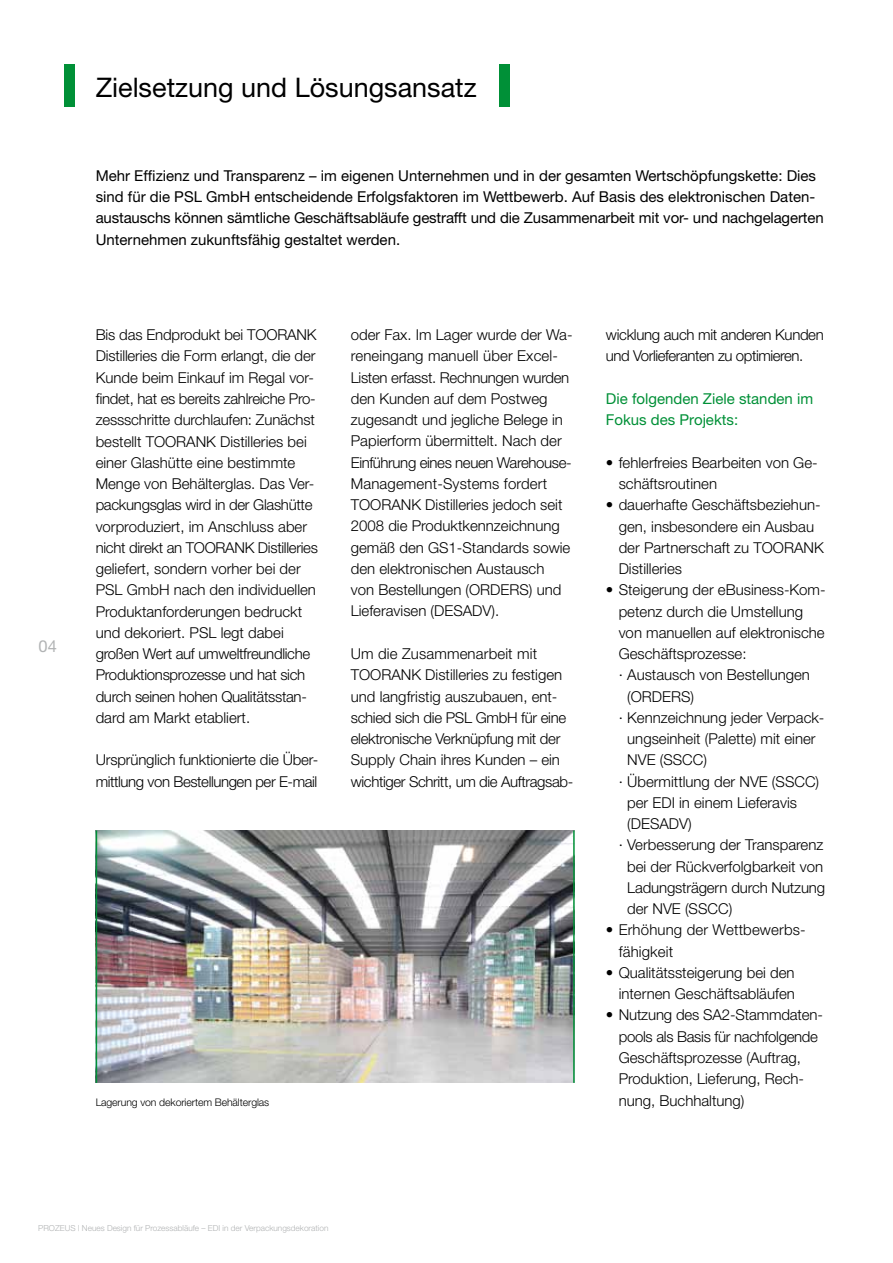
<style>
.page{position:relative;width:893px;height:1263px;background:#fff}
.page>*{position:absolute;margin:0;border:0;box-sizing:border-box;transform-origin:0 0}
.t1{font:27px "Helvetica Neue";color:#000}
.t2{font:16.5px "Helvetica Neue";color:#b1b3b4}
.t3{font:300 15px/21.3px "Helvetica Neue";color:#000}
.t4{font:15px/21.3px "Helvetica Neue";color:#000}
.t5{font:300 15px/21.3px "Helvetica Neue";letter-spacing:-.03em;color:#000}
.t6{font:15px/21px "Helvetica Neue";color:#009037}
.t7{font:300 10.5px "Helvetica Neue";letter-spacing:-.01em;color:#000}
.t8{font:300 8.25px "Helvetica Neue";color:#b1b3b4}
</style>
<div class="page">
<div style="left:64px;top:64px;width:10px;height:42px;background:#009037"></div>
<div style="left:500px;top:64px;width:10px;height:42px;background:#009037"></div>
<img style="left:97px;top:830px;width:476px;height:253px">
<hr style="left:96px;top:830px;width:1px;height:253px;background:#009037">
<hr style="left:573px;top:830px;width:2px;height:253px;background:#009037">
<h1 class="t1" style="left:96px;top:72px;width:383px">Zielsetzung und Lösungsansatz</h1>
<p class="t2" style="left:39px;top:636px;width:20px">04</p>
<p class="t4" style="left:96px;top:165px;width:729px">Mehr Effizienz und Transparenz – im eigenen Unternehmen und in der gesamten Wertschöpfungskette: Dies sind für die PSL GmbH entscheidende Erfolgsfaktoren im Wettbewerb. Auf Basis des elektronischen Daten&shy;austauschs können sämtliche Geschäftsabläufe gestrafft und die Zusammenarbeit mit vor- und nachgelagerten Unternehmen zukunftsfähig gestaltet werden.</p>
<p class="t3" style="left:96px;top:324px;width:224px">Bis das Endprodukt bei TOORANK Distilleries die Form erlangt, die der Kunde beim Einkauf im Regal vor&shy;findet, hat es bereits zahlreiche Pro&shy;zessschritte durchlaufen: Zunächst bestellt TOORANK Distilleries bei einer Glashütte eine bestimmte Menge von Behälterglas. Das Ver&shy;packungsglas wird in der Glashütte vorproduziert, im Anschluss aber nicht direkt an TOORANK Distilleries geliefert, sondern vorher bei der PSL GmbH nach den individuellen Produktanforderungen bedruckt und dekoriert. PSL legt dabei großen Wert auf umweltfreundliche Produktionsprozesse und hat sich durch seinen hohen Qualitätsstan&shy;dard am Markt etabliert.</p>
<p class="t3" style="left:96px;top:749px;width:224px">Ursprünglich funktionierte die Über&shy;mittlung von Bestellungen per E-mail</p>
<p class="t3" style="left:351px;top:324px;width:223px">oder Fax. Im Lager wurde der Wa&shy;reneingang manuell über Excel-<br>Listen erfasst. Rechnungen wurden den Kunden auf dem Postweg zugesandt und jegliche Belege in<br>Papierform übermittelt. Nach der<br>Einführung eines neuen Warehouse-<br>Management-Systems fordert<br>TOORANK Distilleries jedoch seit<br>2008 die Produktkennzeichnung gemäß den GS1-Standards sowie den elektronischen Austausch<br>von Bestellungen (ORDERS) und<br>Lieferavisen (DESADV).</p>
<p class="t3" style="left:351px;top:643px;width:224px">Um die Zusammenarbeit mit TOORANK Distilleries zu festigen und langfristig auszubauen, ent&shy;schied sich die PSL GmbH für eine elektronische Verknüpfung mit der Supply Chain ihres Kunden – ein wichtiger Schritt, um die Auftragsab-</p>
<p class="t5" style="left:606px;top:324px;width:219px">wicklung auch mit anderen Kunden und Vorlieferanten zu optimieren.</p>
<p class="t6" style="left:606px;top:388px;width:209px">Die folgenden Ziele standen im<br>Fokus des Projekts:</p>
<p class="t3" style="left:619px;top:451px;width:200px;text-indent:-13px">• fehlerfreies Bearbeiten von Ge&shy;schäftsroutinen</p>
<p class="t3" style="left:619px;top:494px;width:207px;text-indent:-13px">• dauerhafte Geschäftsbeziehun&shy;gen, insbesondere ein Ausbau der Partnerschaft zu TOORANK<br>Distilleries</p>
<p class="t3" style="left:606px;top:579px;width:221px">• Steigerung der eBusiness-Kom-</p>
<p class="t3" style="left:619px;top:600px;width:186px">petenz durch die Umstellung</p>
<p class="t3" style="left:619px;top:621px;width:207px">von manuellen auf elektronische</p>
<p class="t3" style="left:619px;top:643px;width:129px">Geschäftsprozesse:</p>
<p class="t3" style="left:619px;top:664px;width:193px">· Austausch von Bestellungen</p>
<p class="t3" style="left:627px;top:685px;width:68px">(ORDERS)</p>
<p class="t3" style="left:619px;top:706px;width:207px">· Kennzeichnung jeder Verpack-</p>
<p class="t3" style="left:627px;top:728px;width:190px">ungseinheit (Palette) mit einer</p>
<p class="t3" style="left:627px;top:749px;width:81px">NVE (SSCC)</p>
<p class="t3" style="left:619px;top:770px;width:202px">· Übermittlung der NVE (SSCC)</p>
<p class="t3" style="left:627px;top:791px;width:171px">per EDI in einem Lieferavis</p>
<p class="t3" style="left:627px;top:813px;width:66px">(DESADV)</p>
<p class="t3" style="left:619px;top:834px;width:206px">· Verbesserung der Transparenz</p>
<p class="t3" style="left:627px;top:855px;width:197px">bei der Rückverfolgbarkeit von</p>
<p class="t3" style="left:627px;top:876px;width:199px">Ladungsträgern durch Nutzung</p>
<p class="t3" style="left:627px;top:898px;width:107px">der NVE (SSCC)</p>
<p class="t3" style="left:619px;top:919px;width:188px;text-indent:-13px">• Erhöhung der Wettbewerbs&shy;fähigkeit</p>
<p class="t3" style="left:606px;top:962px;width:190px;text-align:right">• Qualitätssteigerung bei den internen Geschäftsabläufen</p>
<p class="t3" style="left:619px;top:1004px;width:206px;text-indent:-13px">• Nutzung des SA2-Stammdaten&shy;pools als Basis für nachfolgende<br>Geschäftsprozesse (Auftrag,<br>Produktion, Lieferung, Rech-</p>
<p class="t7" style="left:96px;top:1096px;width:175px">Lagerung von dekoriertem Behälterglas</p>
<p class="t3" style="left:619px;top:1089px;width:127px">nung, Buchhaltung)</p>
<p class="t8" style="left:38px;top:1223px;width:292px">PROZEUS | Neues Design für Prozessabläufe – EDI in der Verpackungsdekoration</p>
</div>
